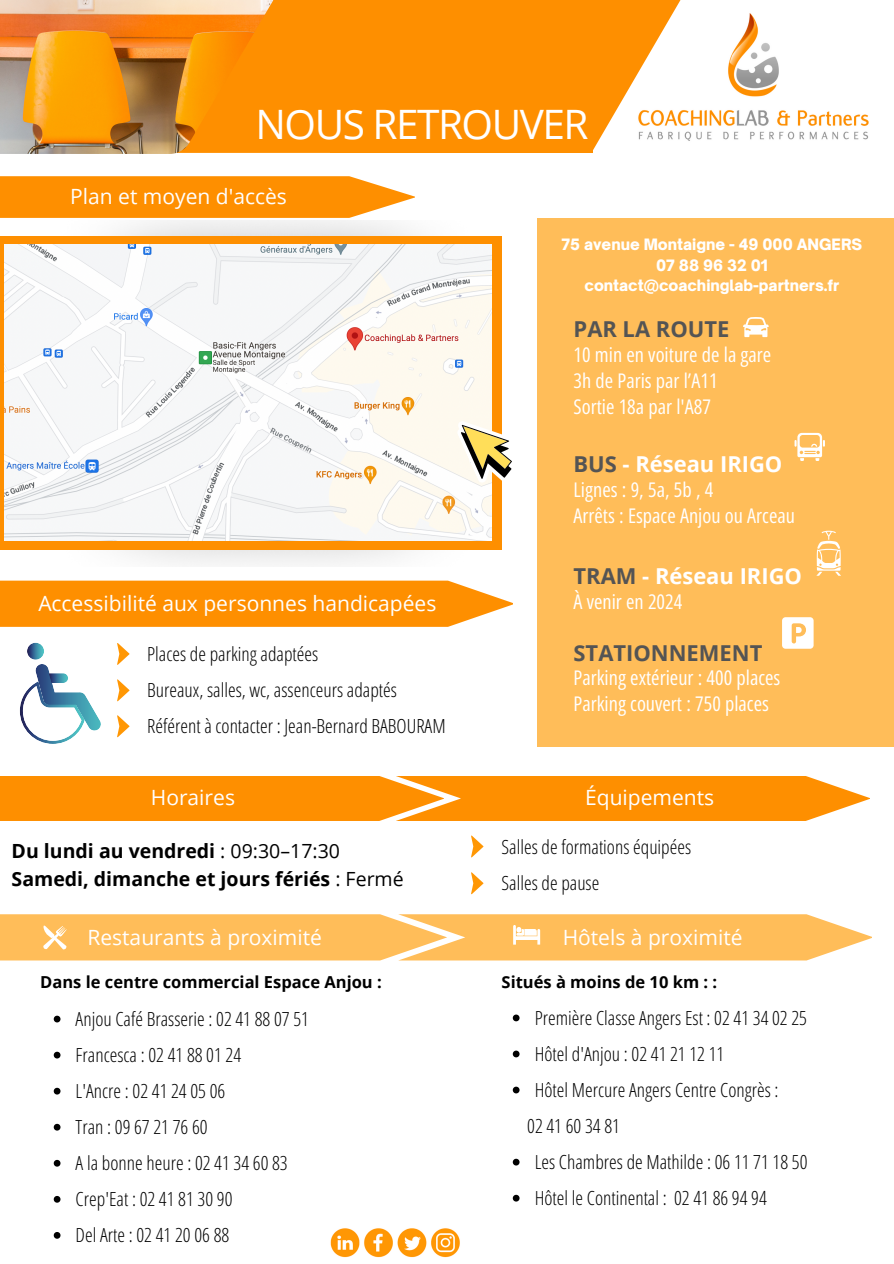
<style>
.page{position:relative;width:894px;height:1264px;background:#fff}
.page>*{position:absolute;margin:0;border:0;box-sizing:border-box;transform-origin:0 0}
.t1{font:40.5px "Open Sans";letter-spacing:-.035em;color:#fff}
.t2{font:700 21.9px "Open Sans";color:#fff}
.t3{font:700 21.9px "Open Sans";color:#545454}
.t4{font:21px "Open Sans";color:#fff}
.t5{font:20.4px/26px "Open Sans Hebrew Condensed";color:#fff}
.t6{font:300 19.5px/36px "Open Sans Hebrew Condensed";color:#000}
.t7{font:700 19.5px/27px "Open Sans";color:#000}
.t8{font:700 16.5px "Open Sans";color:#000}
.t9{font:900 15px/20.2px "Open Sauce One";color:#fff;text-align:center}
.s1{font-weight:400}
.s2{color:#545454}
</style>
<div class="page">
<img style="left:40px;top:220px;width:451px;height:344px">
<div style="left:122px;top:0;width:363px;height:153px;background:#fe8f00"></div>
<img style="left:0;top:0;width:311px;height:154px">
<svg style="left:0;top:176px;width:414px;height:42px;background:#fe9814"></svg>
<svg style="left:0;top:580px;width:513px;height:46px;background:#fe9712"></svg>
<div style="left:0;top:236px;width:501px;height:313px;background:#fe8f00"></div>
<img style="left:5px;top:244px;width:486px;height:296px">
<svg style="left:38px;top:664px;width:9px;height:2px"></svg>
<svg style="left:30px;top:642px;width:11px;height:3px"></svg>
<svg style="left:20px;top:673px;width:65px;height:71px"></svg>
<svg style="left:117px;top:643px;width:12px;height:22px"></svg>
<svg style="left:117px;top:679px;width:12px;height:22px"></svg>
<svg style="left:117px;top:715px;width:12px;height:22px"></svg>
<div style="left:0;top:776px;width:869px;height:44px;background:#fe8f00"></div>
<img style="left:330px;top:1228px;width:130px;height:30px">
<svg style="left:453px;top:405px;width:59px;height:86px"></svg>
<div style="left:537px;top:218px;width:356px;height:528px;background:#ffbd59"></div>
<svg style="left:794px;top:433px;width:30px;height:28px"></svg>
<svg style="left:743px;top:317px;width:25px;height:20px"></svg>
<svg style="left:816px;top:530px;width:24px;height:45px"></svg>
<div style="left:781px;top:617px;width:32px;height:31px;background:#fff;border-radius:4px"></div>
<svg style="left:791px;top:623px;width:14px;height:20px"></svg>
<svg style="left:0;top:914px;width:871px;height:46px;background:#ffc165"></svg>
<svg style="left:471px;top:835px;width:12px;height:22px"></svg>
<svg style="left:471px;top:872px;width:12px;height:22px"></svg>
<img style="left:766px;top:43px;width:103px;height:97px">
<svg style="left:54px;top:1015px;width:6px;height:7px"></svg>
<svg style="left:54px;top:1051px;width:6px;height:7px"></svg>
<svg style="left:54px;top:1087px;width:6px;height:7px"></svg>
<svg style="left:54px;top:1123px;width:6px;height:7px"></svg>
<svg style="left:54px;top:1159px;width:6px;height:7px"></svg>
<svg style="left:54px;top:1196px;width:6px;height:6px"></svg>
<svg style="left:54px;top:1232px;width:6px;height:6px"></svg>
<svg style="left:512px;top:1014px;width:7px;height:7px"></svg>
<svg style="left:512px;top:1050px;width:7px;height:7px"></svg>
<svg style="left:512px;top:1086px;width:7px;height:7px"></svg>
<svg style="left:512px;top:1158px;width:7px;height:7px"></svg>
<svg style="left:512px;top:1194px;width:7px;height:7px"></svg>
<svg style="left:485px;top:0;width:281px;height:153px;fill:#fe8f00"></svg>
<h1 class="t1" style="left:255px;top:95px;width:334px">NOUS RETROUVER</h1>
<p class="t4" style="left:70px;top:182px;width:218px">Plan et moyen d'accès</p>
<p class="t4" style="left:38px;top:588px;width:399px">Accessibilité aux personnes handicapées</p>
<p class="t6" style="left:147px;top:635px;width:300px">Places de parking adaptées<br>Bureaux, salles, wc, assenceurs adaptés<br>Référent à contacter : Jean-Bernard BABOURAM</p>
<p class="t4" style="left:151px;top:782px;width:86px">Horaires</p>
<p class="t7" style="left:12px;top:837px;width:393px">Du lundi au vendredi <span class="s1">: 09:30–17:30<br></span>Samedi, dimanche et jours fériés <span class="s1">: Fermé</span></p>
<p class="t9" style="left:561px;top:234px;width:302px">75 avenue Montaigne - 49 000 ANGERS<br>07 88 96 32 01 contact@coachinglab-partners.fr</p>
<p class="t3" style="left:573px;top:314px;width:157px">PAR LA ROUTE</p>
<p class="t5" style="left:573px;top:342px;width:199px">10 min en voiture de la gare<br>3h de Paris par l’A11<br>Sortie 18a par l'A87</p>
<p class="t2" style="left:573px;top:448px;width:210px"><span class="s2">BUS</span> - Réseau IRIGO</p>
<p class="t5" style="left:573px;top:477px;width:223px">Lignes : 9, 5a, 5b , 4<br>Arrêts : Espace Anjou ou Arceau</p>
<p class="t2" style="left:573px;top:560px;width:230px"><span class="s2">TRAM</span> - Réseau IRIGO</p>
<p class="t5" style="left:573px;top:588px;width:110px">À venir en 2024</p>
<p class="t3" style="left:573px;top:637px;width:190px">STATIONNEMENT</p>
<p class="t5" style="left:573px;top:665px;width:208px">Parking extérieur : 400 places<br>Parking couvert : 750 places</p>
<p class="t4" style="left:585px;top:782px;width:131px">Équipements</p>
<p class="t6" style="left:501px;top:828px;width:191px">Salles de formations équipées<br>Salles de pause</p>
<p class="t4" style="left:87px;top:922px;width:236px">Restaurants à proximité</p>
<p class="t4" style="left:562px;top:922px;width:181px">Hôtels à proximité</p>
<p class="t8" style="left:501px;top:970px;width:217px">Situés à moins de 10 km : :</p>
<p class="t8" style="left:40px;top:970px;width:343px">Dans le centre commercial Espace Anjou :</p>
<p class="t6" style="left:76px;top:1000px;width:235px">Anjou Café Brasserie : 02 41 88 07 51<br>Francesca : 02 41 88 01 24<br>L'Ancre : 02 41 24 05 06<br>Tran : 09 67 21 76 60<br>A la bonne heure : 02 41 34 60 83<br>Crep'Eat : 02 41 81 30 90<br>Del Arte : 02 41 20 06 88</p>
<p class="t6" style="left:534px;top:999px;width:274px">Première Classe Angers Est : 02 41 34 02 25<br>Hôtel d'Anjou : 02 41 21 12 11<br>Hôtel Mercure Angers Centre Congrès :</p>
<p class="t6" style="left:527px;top:1107px;width:94px">02 41 60 34 81</p>
<p class="t6" style="left:534px;top:1143px;width:274px">Les Chambres de Mathilde : 06 11 71 18 50<br>Hôtel le Continental : 02 41 86 94 94</p>
</div>
